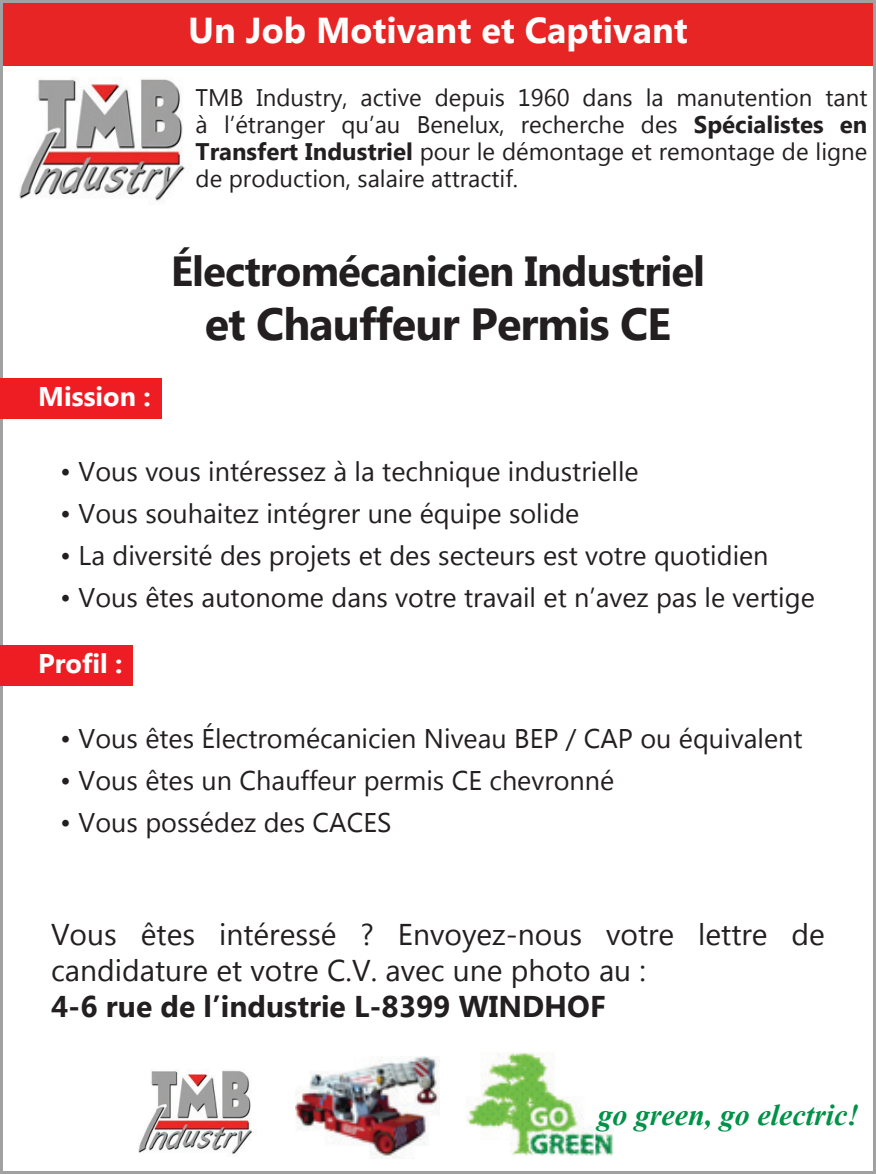
<style>
.page{position:relative;width:876px;height:1174px;background:#fff}
.page>*{position:absolute;margin:0;border:0;box-sizing:border-box;transform-origin:0 0}
.t1{font:700 45px "Myanmar Text";letter-spacing:-.02em;color:#231f20}
.t2{font:700 42px "Myanmar Text";letter-spacing:-.02em;color:#231f20}
.t3{font:700 36px "Myanmar Text";color:#fefefe}
.t4{font:30px/36px "Myanmar Text";color:#231f20}
.t5{font:700 30px "Myanmar Text";color:#231f20}
.t6{font:italic 700 30px "Times New Roman";color:#009248}
.t7{font:27px "Myanmar Text";color:#231f20}
.t8{font:700 27px "Myanmar Text";color:#fff}
.t9{font:24px/27px "Myanmar Text";color:#231f20;text-align:justify}
.s1{font-weight:700}
</style>
<div class="page">
<div style="left:0;top:0;width:876px;height:66px;background:#e72524"></div>
<img style="left:19px;top:77px;width:166px;height:124px">
<img style="left:466px;top:1052px;width:147px;height:104px">
<img style="left:295px;top:1056px;width:145px;height:102px">
<img style="left:138px;top:1070px;width:115px;height:84px">
<div style="left:0;top:378px;width:162px;height:40px;background:#ee1d23"></div>
<div style="left:0;top:645px;width:132px;height:40px;background:#ee1d23"></div>
<h3 class="t3" style="left:188px;top:10px;width:501px">Un Job Motivant et Captivant</h3>
<p class="t9" style="left:196px;top:84px;width:673px">TMB Industry, active depuis 1960 dans la manutention tant à l’étranger qu’au Benelux, recherche des <span class="s1">Spécialistes en Transfert Industriel</span> pour le démontage et remontage de ligne de production, salaire attractif.</p>
<p class="t8" style="left:38px;top:381px;width:114px">Mission :</p>
<h2 class="t2" style="left:171px;top:247px;width:536px">Électromécanicien Industriel</h2>
<h1 class="t1" style="left:205px;top:298px;width:468px">et Chauffeur Permis CE</h1>
<p class="t7" style="left:60px;top:456px;width:580px">• Vous vous intéressez à la technique industrielle</p>
<p class="t7" style="left:60px;top:498px;width:521px">• Vous souhaitez intégrer une équipe solide</p>
<p class="t7" style="left:60px;top:540px;width:710px">• La diversité des projets et des secteurs est votre quotidien</p>
<p class="t7" style="left:60px;top:582px;width:756px">• Vous êtes autonome dans votre travail et n’avez pas le vertige</p>
<p class="t8" style="left:38px;top:648px;width:86px">Profil :</p>
<p class="t7" style="left:60px;top:723px;width:744px">• Vous êtes Électromécanicien Niveau BEP / CAP ou équivalent</p>
<p class="t7" style="left:60px;top:765px;width:555px">• Vous êtes un Chauffeur permis CE chevronné</p>
<p class="t7" style="left:60px;top:807px;width:333px">• Vous possédez des CACES</p>
<p class="t4" style="left:51px;top:917px;width:775px">Vous êtes intéressé ? Envoyez-nous votre lettre de candidature et votre C.V. avec une photo au :</p>
<p class="t5" style="left:51px;top:989px;width:556px">4-6 rue de l’industrie L-8399 WINDHOF</p>
<p class="t6" style="left:597px;top:1094px;width:263px">go green, go electric!</p>
</div>
